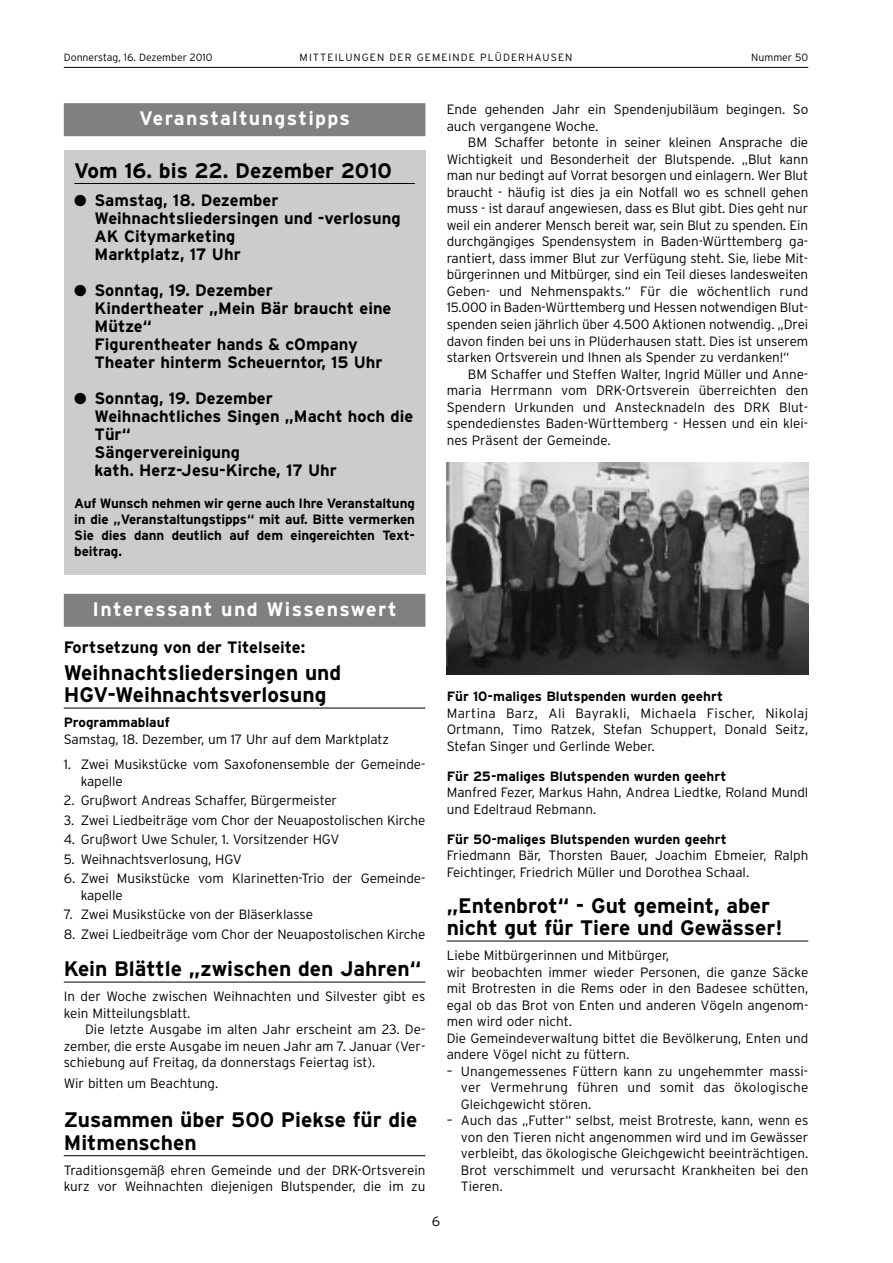
<style>
.page{position:relative;width:893px;height:1263px;background:#fff}
.page>*{position:absolute;margin:0;border:0;box-sizing:border-box;transform-origin:0 0}
.t1{font:700 21px/22.5px "Interstate";color:#000}
.t2{font:700 19.5px "Interstate";letter-spacing:.07em;color:#fff}
.t3{font:700 16.5px/18px "Interstate";color:#000}
.t4{font:300 13.5px/16.5px "Interstate";color:#000}
.t5{font:700 13.5px/16.2px "Interstate";color:#000;text-align:justify}
.t6{font:300 10.5px "Interstate";letter-spacing:.105em;color:#000}
.t7{font:300 10.5px "Interstate";color:#000}
</style>
<div class="page">
<div style="left:64px;top:103px;width:361px;height:33px;background:#808080"></div>
<div style="left:64px;top:594px;width:361px;height:33px;background:#808080"></div>
<hr style="left:64px;top:708px;width:361px;height:1px;background:#000">
<hr style="left:64px;top:982px;width:361px;height:1px;background:#000">
<hr style="left:64px;top:1155px;width:361px;height:1px;background:#000">
<div style="left:64px;top:150px;width:361px;height:425px;background:#ccc"></div>
<hr style="left:74px;top:183px;width:341px;height:1px;background:#000">
<hr style="left:64px;top:67px;width:744px;height:1px;background:#000">
<hr style="left:446px;top:941px;width:362px;height:1px;background:#000">
<img style="left:446px;top:462px;width:362px;height:212px">
<p class="t7" style="left:64px;top:53px;width:150px">Donnerstag, 16. Dezember 2010</p>
<p class="t6" style="left:299px;top:53px;width:274px">MITTEILUNGEN DER GEMEINDE PLÜDERHAUSEN</p>
<p class="t7" style="left:751px;top:53px;width:59px">Nummer 50</p>
<h2 class="t2" style="left:139px;top:111px;width:212px">Veranstaltungstipps</h2>
<h1 class="t1" style="left:74px;top:161px;width:319px">Vom 16. bis 22. Dezember 2010</h1>
<p class="t3" style="left:95px;top:193px;width:307px;text-indent:-20px">● Samstag, 18. Dezember<br>Weihnachtsliedersingen und -verlosung<br>AK Citymarketing<br>Marktplatz, 17 Uhr</p>
<p class="t3" style="left:95px;top:283px;width:298px;text-indent:-20px">● Sonntag, 19. Dezember<br>Kindertheater „Mein Bär braucht eine<br>Mütze“<br>Figurentheater hands &amp; cOmpany<br>Theater hinterm Scheuerntor, 15 Uhr</p>
<p class="t3" style="left:95px;top:390px;width:320px;text-indent:-20px">● Sonntag, 19. Dezember<br>Weihnachtliches Singen „Macht hoch die<br>Tür“<br>Sängervereinigung<br>kath. Herz-Jesu-Kirche, 17 Uhr</p>
<p class="t5" style="left:74px;top:496px;width:342px">Auf Wunsch nehmen wir gerne auch Ihre Veranstaltung in die „Veranstaltungstipps“ mit auf. Bitte vermerken Sie dies dann deutlich auf dem eingereichten Text&shy;beitrag.</p>
<h2 class="t2" style="left:92px;top:602px;width:306px">Interessant und Wissenswert</h2>
<p class="t3" style="left:64px;top:640px;width:243px">Fortsetzung von der Titelseite:</p>
<h1 class="t1" style="left:64px;top:663px;width:279px">Weihnachtsliedersingen und<br>HGV-Weihnachtsverlosung</h1>
<p class="t5" style="left:64px;top:716px;width:107px">Programmablauf</p>
<p class="t4" style="left:64px;top:732px;width:327px">Samstag, 18. Dezember, um 17 Uhr auf dem Marktplatz</p>
<p class="t4" style="left:81px;top:757px;width:346px;text-indent:-17px">1. Zwei Musikstücke vom Saxofonensemble der Gemeinde&shy;kapelle</p>
<p class="t4" style="left:64px;top:793px;width:275px">2. Grußwort Andreas Schaffer, Bürgermeister</p>
<p class="t4" style="left:64px;top:813px;width:363px">3. Zwei Liedbeiträge vom Chor der Neuapostolischen Kirche</p>
<p class="t4" style="left:64px;top:832px;width:277px">4. Grußwort Uwe Schuler, 1. Vorsitzender HGV</p>
<p class="t4" style="left:64px;top:852px;width:180px">5. Weihnachtsverlosung, HGV</p>
<p class="t4" style="left:81px;top:871px;width:346px;text-indent:-17px">6. Zwei Musikstücke vom Klarinetten-Trio der Gemeinde&shy;kapelle</p>
<p class="t4" style="left:64px;top:907px;width:251px">7. Zwei Musikstücke von der Bläserklasse</p>
<p class="t4" style="left:64px;top:927px;width:363px">8. Zwei Liedbeiträge vom Chor der Neuapostolischen Kirche</p>
<h1 class="t1" style="left:64px;top:959px;width:359px">Kein Blättle „zwischen den Jahren“</h1>
<p class="t4" style="left:64px;top:989px;width:363px">In der Woche zwischen Weihnachten und Silvester gibt es kein Mitteilungsblatt.</p>
<p class="t4" style="left:64px;top:1022px;width:363px;text-align:justify;text-indent:21px">Die letzte Ausgabe im alten Jahr erscheint am 23. De&shy;zember, die erste Ausgabe im neuen Jahr am 7. Januar (Ver&shy;schiebung auf Freitag, da donnerstags Feiertag ist).</p>
<p class="t4" style="left:64px;top:1076px;width:156px">Wir bitten um Beachtung.</p>
<h1 class="t1" style="left:64px;top:1110px;width:355px">Zusammen über 500 Piekse für die<br>Mitmenschen</h1>
<p class="t4" style="left:64px;top:1163px;width:363px">Traditionsgemäß ehren Gemeinde und der DRK-Ortsverein kurz vor Weihnachten diejenigen Blutspender, die im zu</p>
<p class="t4" style="left:446px;top:102px;width:363px">Ende gehenden Jahr ein Spendenjubiläum begingen. So auch vergangene Woche.</p>
<p class="t4" style="left:446px;top:135px;width:363px;text-align:justify;text-indent:21px">BM Schaffer betonte in seiner kleinen Ansprache die Wichtigkeit und Besonderheit der Blutspende. „Blut kann man nur bedingt auf Vorrat besorgen und einlagern. Wer Blut braucht - häufig ist dies ja ein Notfall wo es schnell gehen muss - ist darauf angewiesen, dass es Blut gibt. Dies geht nur weil ein anderer Mensch bereit war, sein Blut zu spenden. Ein durchgängiges Spendensystem in Baden-Württemberg ga&shy;rantiert, dass immer Blut zur Verfügung steht. Sie, liebe Mit&shy;bürgerinnen und Mitbürger, sind ein Teil dieses landesweiten Geben- und Nehmenspakts.“ Für die wöchentlich rund 15.000 in Baden-Württemberg und Hessen notwendigen Blut&shy;spenden seien jährlich über 4.500 Aktionen notwendig. „Drei davon finden bei uns in Plüderhausen statt. Dies ist unserem starken Ortsverein und Ihnen als Spender zu verdanken!“</p>
<p class="t4" style="left:446px;top:367px;width:363px;text-align:justify;text-indent:21px">BM Schaffer und Steffen Walter, Ingrid Müller und Anne&shy;maria Herrmann vom DRK-Ortsverein überreichten den Spendern Urkunden und Anstecknadeln des DRK Blut&shy;spendedienstes Baden-Württemberg - Hessen und ein klei&shy;nes Präsent der Gemeinde.</p>
<p class="t5" style="left:446px;top:689px;width:278px">Für 10-maliges Blutspenden wurden geehrt</p>
<p class="t4" style="left:446px;top:706px;width:363px;text-align:justify">Martina Barz, Ali Bayrakli, Michaela Fischer, Nikolaj Ortmann, Timo Ratzek, Stefan Schuppert, Donald Seitz, Stefan Singer und Gerlinde Weber.</p>
<p class="t5" style="left:446px;top:769px;width:281px">Für 25-maliges Blutspenden wurden geehrt</p>
<p class="t4" style="left:446px;top:785px;width:363px">Manfred Fezer, Markus Hahn, Andrea Liedtke, Roland Mundl und Edeltraud Rebmann.</p>
<p class="t5" style="left:446px;top:832px;width:281px">Für 50-maliges Blutspenden wurden geehrt</p>
<p class="t4" style="left:446px;top:848px;width:363px">Friedmann Bär, Thorsten Bauer, Joachim Ebmeier, Ralph<br>Feichtinger, Friedrich Müller und Dorothea Schaal.</p>
<h1 class="t1" style="left:446px;top:896px;width:337px">„Entenbrot“ - Gut gemeint, aber nicht gut für Tiere und Gewässer!</h1>
<p class="t4" style="left:446px;top:948px;width:363px">Liebe Mitbürgerinnen und Mitbürger,<br>wir beobachten immer wieder Personen, die ganze Säcke mit Brotresten in die Rems oder in den Badesee schütten, egal ob das Brot von Enten und anderen Vögeln angenom&shy;men wird oder nicht.<br>Die Gemeindeverwaltung bittet die Bevölkerung, Enten und andere Vögel nicht zu füttern.</p>
<p class="t4" style="left:461px;top:1064px;width:349px;text-align:justify;text-indent:-14px">– Unangemessenes Füttern kann zu ungehemmter massi&shy;ver Vermehrung führen und somit das ökologische Gleichgewicht stören.</p>
<p class="t4" style="left:461px;top:1113px;width:349px;text-align:justify;text-indent:-14px">– Auch das „Futter“ selbst, meist Brotreste, kann, wenn es von den Tieren nicht angenommen wird und im Gewässer verbleibt, das ökologische Gleichgewicht beeinträchtigen.<br>Brot verschimmelt und verursacht Krankheiten bei den Tieren.</p>
<p class="t4" style="left:432px;top:1214px;width:10px">6</p>
</div>
